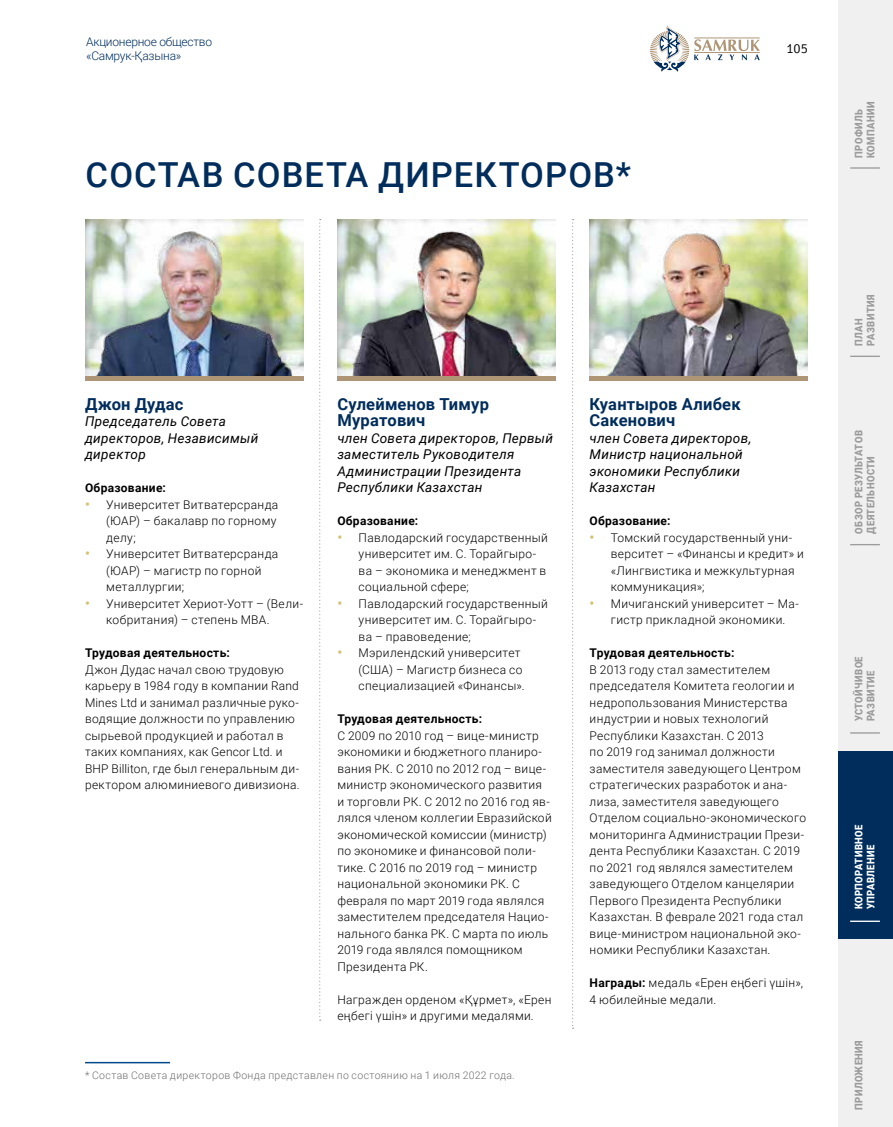
<style>
.page{position:relative;width:893px;height:1127px;background:#fff}
.page>*{position:absolute;margin:0;border:0;box-sizing:border-box;transform-origin:0 0}
.t1{font:500 34.5px "Roboto";letter-spacing:.03em;color:#002d5c}
.t2{font:700 16.5px/16.5px "Roboto";letter-spacing:.01em;color:#002d5c}
.t3{font:italic 13.5px/16.5px "Roboto";letter-spacing:.02em;color:#000}
.t4{font:300 13.5px "Cignika";color:#000}
.t5{font:300 12px/16.5px "Roboto";letter-spacing:.03em;color:#000}
.t6{font:700 12px "Roboto";letter-spacing:.025em;color:#000}
.t7{font:300 12px/14.4px "Roboto";letter-spacing:-.02em;color:#002d5c}
.t8{font:900 10.5px/12px "Roboto";letter-spacing:.045em;color:#9c9c9d;scale:.9 1}
.t9{font:300 10.5px "Roboto";letter-spacing:.035em;color:#6e6e6e}
.t10{font:900 10.5px/12px "Roboto";letter-spacing:.045em;color:#fff;scale:.9 1}
.s1{font-weight:700;font-size:13.5px;color:#d1c279}
.s2{font-weight:700}
</style>
<div class="page">
<img style="left:85px;top:219px;width:218px;height:157px">
<img style="left:590px;top:219px;width:218px;height:157px">
<svg style="left:650px;top:26px;width:110px;height:46px"></svg>
<svg style="left:319px;top:219px;width:2px;height:801px"></svg>
<svg style="left:572px;top:219px;width:2px;height:810px"></svg>
<hr style="left:85px;top:1062px;width:85px;height:1px;background:#004a8b">
<img style="left:337px;top:220px;width:219px;height:156px">
<hr style="left:85px;top:376px;width:218px;height:4px;background:#ae9575">
<hr style="left:337px;top:376px;width:219px;height:4px;background:#ae9575">
<hr style="left:590px;top:376px;width:218px;height:4px;background:#ae9575">
<div style="left:838px;top:939px;width:55px;height:188px;background:#f0f0f0"></div>
<div style="left:838px;top:376px;width:55px;height:187px;background:#f0f0f0"></div>
<div style="left:838px;top:188px;width:55px;height:188px;background:#f0f0f0"></div>
<div style="left:838px;top:0;width:55px;height:188px;background:#f0f0f0"></div>
<div style="left:838px;top:563px;width:55px;height:188px;background:#f0f0f0"></div>
<hr style="left:850px;top:544px;width:30px;height:1px;background:#9c9c9d">
<hr style="left:850px;top:356px;width:30px;height:1px;background:#9c9c9d">
<hr style="left:850px;top:732px;width:30px;height:1px;background:#9c9c9d">
<hr style="left:850px;top:167px;width:30px;height:2px;background:#9c9c9d">
<div style="left:838px;top:751px;width:55px;height:188px;background:#002d5c"></div>
<hr style="left:850px;top:920px;width:30px;height:2px;background:#fff">
<p class="t7" style="left:86px;top:34px;width:128px">Акционерное общество «Самрук-Қазына»</p>
<h1 class="t1" style="left:86px;top:151px;width:547px">СОСТАВ СОВЕТА ДИРЕКТОРОВ*</h1>
<p class="t4" style="left:786px;top:41px;width:23px">105</p>
<h2 class="t2" style="left:85px;top:395px;width:100px">Джон Дудас</h2>
<p class="t3" style="left:85px;top:413px;width:175px">Председатель Совета директоров, Независимый директор</p>
<p class="t6" style="left:85px;top:480px;width:82px">Образование:</p>
<p class="t5" style="left:106px;top:496px;width:173px;text-indent:-21px"><span class="s1">•</span> Университет Витватерсранда (ЮАР) – бакалавр по горному делу;</p>
<p class="t5" style="left:106px;top:545px;width:173px;text-indent:-21px"><span class="s1">•</span> Университет Витватерсранда (ЮАР) – магистр по горной металлургии;</p>
<p class="t5" style="left:106px;top:595px;width:198px;text-indent:-21px"><span class="s1">•</span> Университет Хериот-Уотт – (Вели&shy;кобритания) – степень MBA.</p>
<p class="t6" style="left:85px;top:645px;width:146px">Трудовая деятельность:</p>
<p class="t5" style="left:85px;top:661px;width:216px">Джон Дудас начал свою трудовую карьеру в 1984 году в компании Rand Mines Ltd и занимал различные руко&shy;водящие должности по управлению сырьевой продукцией и работал в таких компаниях, как Gencor Ltd. и BHP Billiton, где был генеральным ди&shy;ректором алюминиевого дивизиона.</p>
<h2 class="t2" style="left:337px;top:395px;width:153px">Сулейменов Тимур<br>Муратович</h2>
<p class="t3" style="left:337px;top:429px;width:217px">член Совета директоров, Первый заместитель Руководителя<br>Администрации Президента<br>Республики Казахстан</p>
<p class="t6" style="left:337px;top:513px;width:82px">Образование:</p>
<p class="t5" style="left:359px;top:529px;width:191px;text-indent:-21px"><span class="s1">•</span> Павлодарский государственный университет им. С. Торайгыро&shy;ва – экономика и менеджмент в социальной сфере;</p>
<p class="t5" style="left:359px;top:595px;width:191px;text-indent:-21px"><span class="s1">•</span> Павлодарский государственный университет им. С. Торайгыро&shy;ва – правоведение;</p>
<p class="t5" style="left:359px;top:644px;width:168px;text-indent:-21px"><span class="s1">•</span> Мэрилендский университет (США) – Магистр бизнеса со специализацией «Финансы».</p>
<p class="t6" style="left:337px;top:711px;width:146px">Трудовая деятельность:</p>
<p class="t5" style="left:337px;top:727px;width:216px">С 2009 по 2010 год – вице-министр экономики и бюджетного планиро&shy;вания РК. С 2010 по 2012 год – вице&shy;министр экономического развития и торговли РК. С 2012 по 2016 год яв&shy;лялся членом коллегии Евразийской экономической комиссии (министр) по экономике и финансовой поли&shy;тике. С 2016 по 2019 год – министр национальной экономики РК. С февраля по март 2019 года являлся заместителем председателя Нацио&shy;нального банка РК. С марта по июль<br>2019 года являлся помощником<br>Президента РК.</p>
<p class="t5" style="left:337px;top:991px;width:216px">Награжден орденом «Құрмет», «Ерен еңбегі үшін» и другими медалями.</p>
<p class="t9" style="left:85px;top:1068px;width:431px">* Состав Совета директоров Фонда представлен по состоянию на 1 июля 2022 года.</p>
<h2 class="t2" style="left:590px;top:395px;width:153px">Куантыров Алибек<br>Сакенович</h2>
<p class="t3" style="left:590px;top:429px;width:163px">член Совета директоров,<br>Министр национальной экономики Республики<br>Казахстан</p>
<p class="t6" style="left:590px;top:513px;width:82px">Образование:</p>
<p class="t5" style="left:611px;top:529px;width:195px;text-indent:-21px"><span class="s1">•</span> Томский государственный уни&shy;верситет – «Финансы и кредит» и «Лингвистика и межкультурная коммуникация»;</p>
<p class="t5" style="left:611px;top:595px;width:189px;text-indent:-21px"><span class="s1">•</span> Мичиганский университет – Ма&shy;гистр прикладной экономики.</p>
<p class="t6" style="left:590px;top:645px;width:146px">Трудовая деятельность:</p>
<p class="t5" style="left:590px;top:661px;width:218px">В 2013 году стал заместителем председателя Комитета геологии и недропользования Министерства индустрии и новых технологий<br>Республики Казахстан. С 2013<br>по 2019 год занимал должности заместителя заведующего Центром стратегических разработок и ана&shy;лиза, заместителя заведующего<br>Отделом социально-экономического мониторинга Администрации Прези&shy;дента Республики Казахстан. С 2019 по 2021 год являлся заместителем заведующего Отделом канцелярии<br>Первого Президента Республики<br>Казахстан. В феврале 2021 года стал вице-министром национальной эко&shy;номики Республики Казахстан.</p>
<p class="t5" style="left:590px;top:974px;width:215px"><span class="s2">Награды:</span> медаль «Ерен еңбегі үшін»,<br>4 юбилейные медали.</p>
<p class="t8" style="left:852px;top:158px;width:64px;rotate:-90deg">ПРОФИЛЬ<br>КОМПАНИИ</p>
<p class="t8" style="left:852px;top:346px;width:59px;rotate:-90deg">ПЛАН<br>РАЗВИТИЯ</p>
<p class="t8" style="left:852px;top:533px;width:116px;rotate:-90deg">ОБЗОР РЕЗУЛЬТАТОВ<br>ДЕЯТЕЛЬНОСТИ</p>
<p class="t8" style="left:852px;top:721px;width:74px;rotate:-90deg">УСТОЙЧИВОЕ<br>РАЗВИТИЕ</p>
<p class="t10" style="left:852px;top:909px;width:96px;rotate:-90deg">КОРПОРАТИВНОЕ<br>УПРАВЛЕНИЕ</p>
<p class="t8" style="left:852px;top:1110px;width:79px;rotate:-90deg">ПРИЛОЖЕНИЯ</p>
</div>
